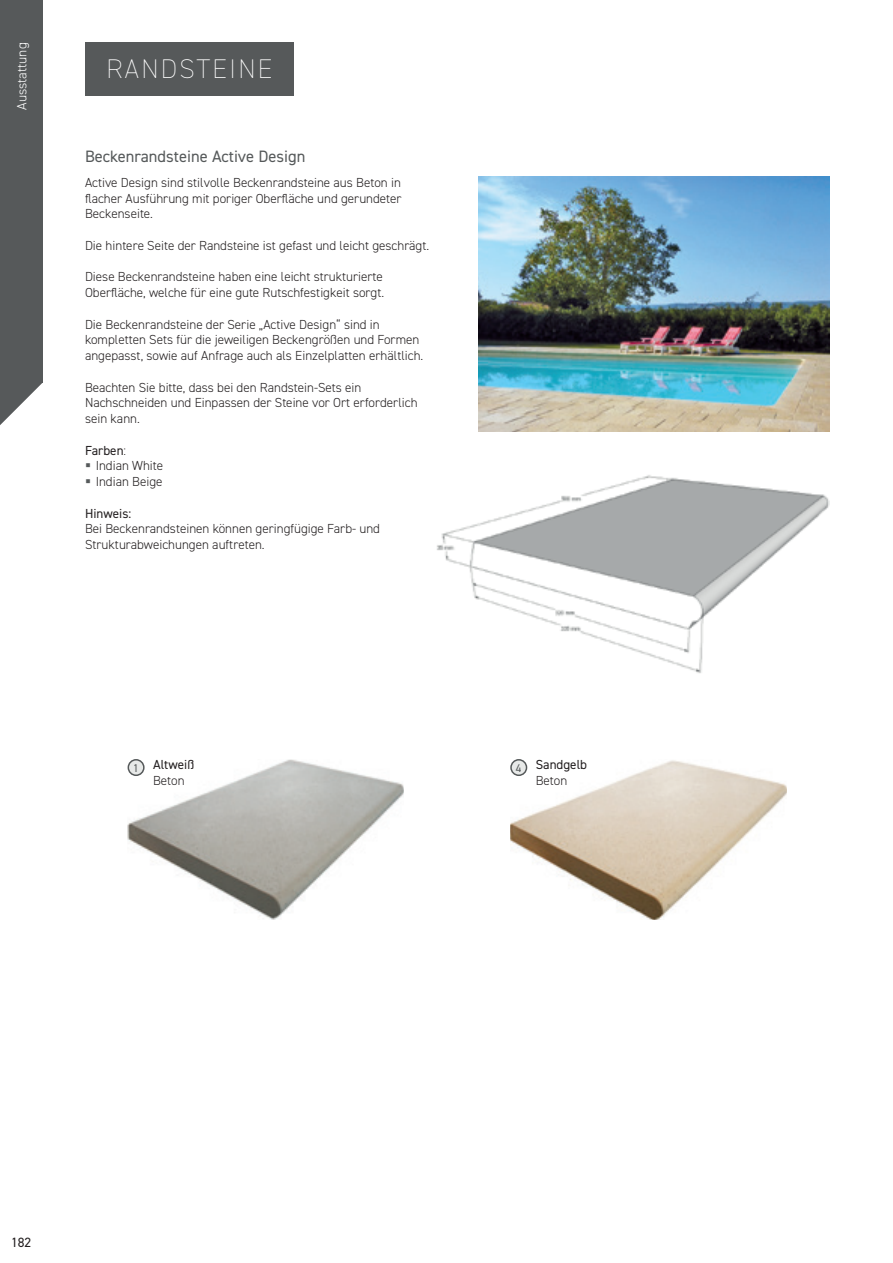
<style>
.page{position:relative;width:893px;height:1263px;background:#fff}
.page>*{position:absolute;margin:0;border:0;box-sizing:border-box;transform-origin:0 0}
.t1{font:200 27px "DIN2014";letter-spacing:.085em;color:#fff}
.t2{font:16.5px "DIN2014";color:#55595a}
.t3{font:300 13.5px "DIN2014";color:#fff}
.t4{font:13.5px "DIN2014";color:#231f20}
.t5{font:300 13.2px/15.8px "DIN2014";color:#231f20}
.t6{font:13.2px "DIN2014";color:#231f20}
.t7{font:11.25px "DIN2014";color:#55595a}
.s1{font-weight:400}
</style>
<div class="page">
<img style="left:510px;top:759px;width:277px;height:160px">
<img style="left:128px;top:759px;width:276px;height:160px">
<div style="left:85px;top:43px;width:209px;height:53px;background:#56595a"></div>
<img style="left:437px;top:475px;width:392px;height:198px">
<img style="left:478px;top:177px;width:351px;height:255px">
<div style="left:128px;top:760px;width:16px;height:15px;background:#e7e9e8;border-radius:50%"></div>
<div style="left:128px;top:759px;width:17px;height:17px;border:2px solid #55595a;border-radius:50%"></div>
<div style="left:511px;top:760px;width:15px;height:15px;background:#e7e9e8;border-radius:50%"></div>
<div style="left:510px;top:759px;width:17px;height:17px;border:2px solid #55595a;border-radius:50%"></div>
<div style="left:0;top:0;width:43px;height:383px;background:#56595a"></div>
<svg style="left:0;top:383px;width:42px;height:42px"></svg>
<p class="t3" style="left:14px;top:110px;width:69px;rotate:-90deg">Ausstattung</p>
<h1 class="t1" style="left:106px;top:53px;width:168px">RANDSTEINE</h1>
<p class="t2" style="left:85px;top:146px;width:222px">Beckenrandsteine Active Design</p>
<p class="t5" style="left:85px;top:174px;width:318px;text-align:justify">Active Design sind stilvolle Beckenrandsteine aus Beton in flacher Ausführung mit poriger Oberfläche und gerundeter Beckenseite.</p>
<p class="t5" style="left:85px;top:237px;width:346px">Die hintere Seite der Randsteine ist gefast und leicht geschrägt.</p>
<p class="t5" style="left:85px;top:269px;width:301px">Diese Beckenrandsteine haben eine leicht strukturierte<br>Oberfläche, welche für eine gute Rutschfestigkeit sorgt.</p>
<p class="t5" style="left:85px;top:316px;width:340px">Die Beckenrandsteine der Serie „Active Design“ sind in kompletten Sets für die jeweiligen Beckengrößen und Formen angepasst, sowie auf Anfrage auch als Einzelplatten erhältlich.</p>
<p class="t5" style="left:85px;top:379px;width:334px">Beachten Sie bitte, dass bei den Randstein-Sets ein<br>Nachschneiden und Einpassen der Steine vor Ort erforderlich sein kann.</p>
<p class="t5" style="left:96px;top:442px;width:69px;text-indent:-11px"><span class="s1">Farben</span>:<br>Indian White<br>Indian Beige</p>
<p class="t6" style="left:85px;top:505px;width:48px">Hinweis:</p>
<p class="t5" style="left:85px;top:521px;width:297px">Bei Beckenrandsteinen können geringfügige Farb- und<br>Strukturabweichungen auftreten.</p>
<p class="t6" style="left:153px;top:756px;width:43px">Altweiß</p>
<p class="t5" style="left:153px;top:773px;width:33px">Beton</p>
<p class="t7" style="left:133px;top:761px;width:7px">1</p>
<p class="t7" style="left:516px;top:761px;width:7px">4</p>
<p class="t6" style="left:536px;top:756px;width:53px">Sandgelb</p>
<p class="t5" style="left:536px;top:773px;width:33px">Beton</p>
<p class="t4" style="left:11px;top:1234px;width:22px">182</p>
</div>
